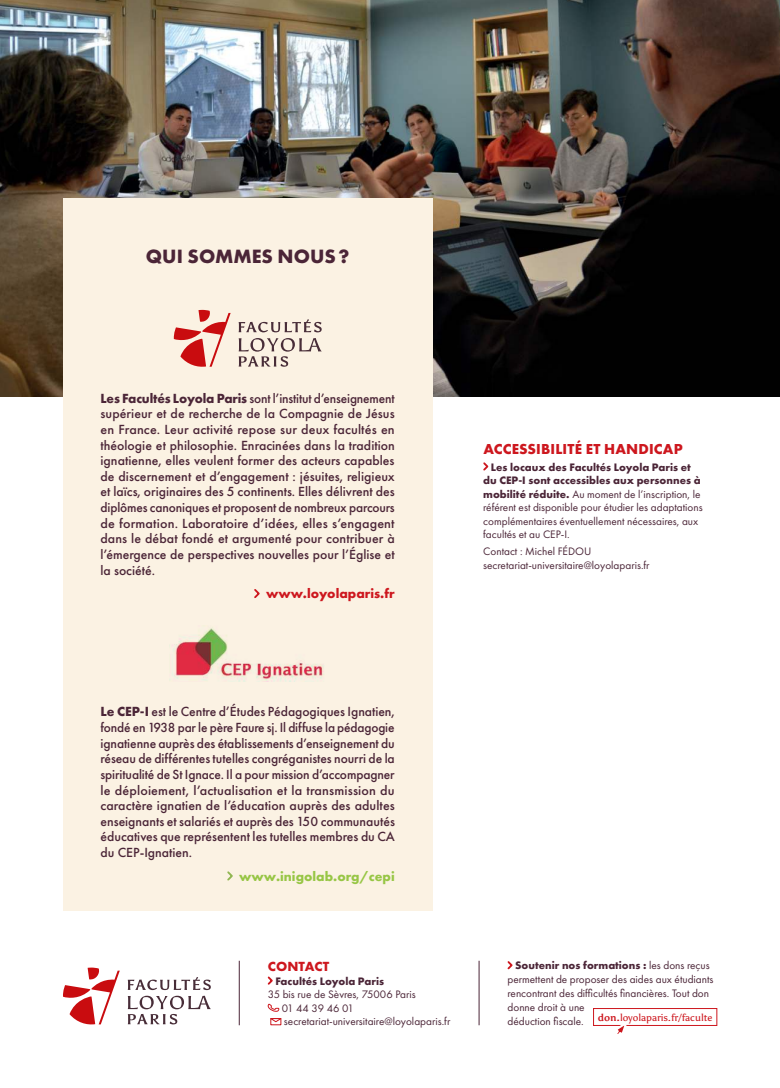
<style>
.page{position:relative;width:780px;height:1088px;background:#fff}
.page>*{position:absolute;margin:0;border:0;box-sizing:border-box;transform-origin:0 0}
.t1{font:700 20px "Futura PT";color:#4b2537}
.t2{font:700 15px "Futura PT";letter-spacing:.01em;color:#cd171e}
.t3{font:500 13.75px/15.6px "Futura PT";color:#4b2537;text-align:justify}
.t4{font:700 13.75px "Futura PT";color:#cd171e}
.t5{font:700 13.75px "Futura PT";color:#97c645}
.t6{font:11.25px/13.5px "Futura PT";color:#4b2537}
.t7{font:700 11.25px "Futura PT";color:#4b2537}
.t8{font:10px "Asul";color:#cd171e}
.s1{font-weight:700}
.s2{font-family:"Futura PT";font-size:11.25px;color:#4b2537}
</style>
<div class="page">
<svg style="left:128px;top:977px;width:83px;height:13px"></svg>
<svg style="left:128px;top:996px;width:83px;height:28px"></svg>
<svg style="left:63px;top:967px;width:57px;height:58px"></svg>
<svg style="left:483px;top:462px;width:6px;height:9px"></svg>
<img style="left:0;top:0;width:780px;height:397px">
<div style="left:63px;top:198px;width:369px;height:713px;background:#fbf2e3"></div>
<svg style="left:239px;top:319px;width:82px;height:13px"></svg>
<svg style="left:239px;top:338px;width:82px;height:29px"></svg>
<svg style="left:174px;top:310px;width:57px;height:57px"></svg>
<img style="left:172px;top:628px;width:152px;height:53px">
<svg style="left:254px;top:589px;width:6px;height:9px"></svg>
<svg style="left:227px;top:871px;width:6px;height:10px"></svg>
<svg style="left:507px;top:961px;width:6px;height:9px"></svg>
<div style="left:593px;top:1008px;width:124px;height:18px;border:1px solid #cd171e"></div>
<svg style="left:613px;top:1024px;width:15px;height:10px"></svg>
<svg style="left:267px;top:976px;width:6px;height:9px"></svg>
<svg style="left:267px;top:1003px;width:15px;height:20px"></svg>
<hr style="left:239px;top:961px;width:1px;height:64px;background:#4b2537">
<hr style="left:478px;top:961px;width:1px;height:64px;background:#4b2537">
<h1 class="t1" style="left:146px;top:246px;width:205px">QUI SOMMES NOUS?</h1>
<p class="t3" style="left:100px;top:390px;width:296px"><span class="s1">Les Facultés Loyola Paris</span> sont l’institut d’enseignement supérieur et de recherche de la Compagnie de Jésus en France. Leur activité repose sur deux facultés en théologie et philosophie. Enracinées dans la tradition ignatienne, elles veulent former des acteurs capables de discernement et d’engagement : jésuites, religieux et laïcs, originaires des 5 continents. Elles délivrent des diplômes canoniques et proposent de nombreux parcours de formation. Laboratoire d’idées, elles s’engagent dans le débat fondé et argumenté pour contribuer à l’émergence de perspectives nouvelles pour l’Église et la société.</p>
<p class="t4" style="left:266px;top:586px;width:130px">www.loyolaparis.fr</p>
<p class="t2" style="left:483px;top:441px;width:201px">ACCESSIBILITÉ ET HANDICAP</p>
<p class="t6" style="left:483px;top:460px;width:221px;text-indent:8px"><span class="s1">Les locaux des Facultés Loyola Paris et du CEP-I sont accessibles aux personnes à mobilité réduite.</span> Au moment de l’inscription, le référent est disponible pour étudier les adaptations complémentaires éventuellement nécessaires, aux facultés et au CEP-I.</p>
<p class="t6" style="left:483px;top:545px;width:168px">Contact : Michel FÉDOU secretariat-universitaire@loyolaparis.fr</p>
<p class="t3" style="left:100px;top:704px;width:296px"><span class="s1">Le CEP-I</span> est le Centre d’Études Pédagogiques Ignatien, fondé en 1938 par le père Faure sj. Il diffuse la pédagogie ignatienne auprès des établissements d’enseignement du réseau de différentes tutelles congréganistes nourri de la spiritualité de St Ignace. Il a pour mission d’accompagner le déploiement, l’actualisation et la transmission du caractère ignatien de l’éducation auprès des adultes enseignants et salariés et auprès des 150 communautés éducatives que représentent les tutelles membres du CA du CEP-Ignatien.</p>
<p class="t5" style="left:239px;top:869px;width:157px">www.inigolab.org/cepi</p>
<p class="t4" style="left:268px;top:959px;width:63px">CONTACT</p>
<p class="t7" style="left:275px;top:975px;width:110px">Facultés Loyola Paris</p>
<p class="t6" style="left:282px;top:988px;width:170px;text-indent:-14px">35 bis rue de Sèvres, 75006 Paris<br>01 44 39 46 01 secretariat-universitaire@loyolaparis.fr</p>
<p class="t6" style="left:507px;top:959px;width:207px;line-height:14px;text-indent:8px"><span class="s1">Soutenir nos formations :</span> les dons reçus permettent de proposer des aides aux étudiants rencontrant des difficultés financières. Tout don donne droit à une</p>
<p class="t8" style="left:507px;top:1013px;width:206px"><span class="s2">déduction fiscale.</span> <span class="s1">don.</span>loyolaparis.fr/faculte</p>
</div>
